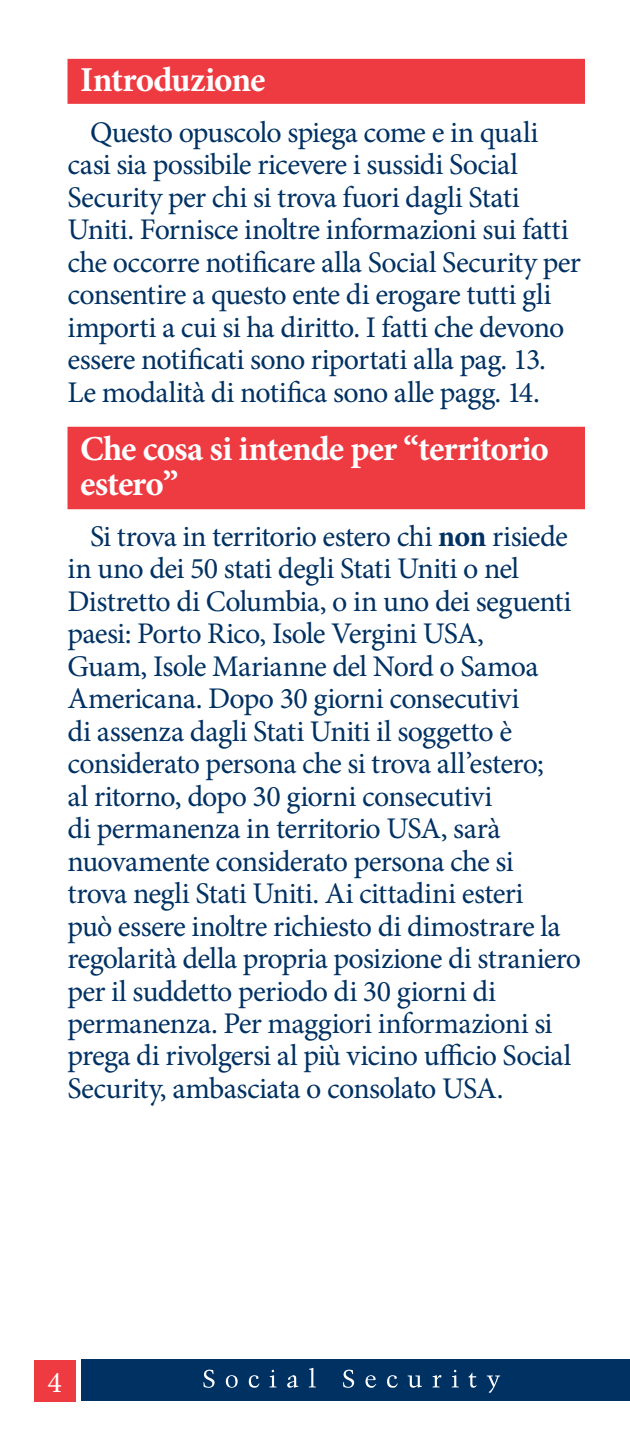
<style>
.page{position:relative;width:630px;height:1440px;background:#fff}
.page>*{position:absolute;margin:0;border:0;box-sizing:border-box;transform-origin:0 0}
.H1-2{font:700 35px/35px "Minion Pro";letter-spacing:-.03em;color:#fff}
.H1-1{font:700 35px "Minion Pro";letter-spacing:-.025em;color:#fff}
.Paragraph{font:30px/32.5px "Minion Pro";letter-spacing:-.02em;color:#003163}
.t1{font:30px "Minion Pro";color:#fff}
.s1{font-weight:700}
</style>
<div class="page">
<div style="left:34px;top:1360px;width:42px;height:42px;background:#ee3a41"></div>
<div style="left:81px;top:1359px;width:549px;height:42px;background:#003163"></div>
<svg style="left:203px;top:1368px;width:297px;height:25px"></svg>
<div style="left:68px;top:59px;width:517px;height:45px;background:#ee3a41"></div>
<div style="left:68px;top:427px;width:517px;height:82px;background:#ee3a41"></div>
<h1 class="H1-1" style="left:80px;top:55px;width:187px">Introduzione</h1>
<p class="Paragraph" style="left:68px;top:116px;width:515px;text-indent:22px">Questo opuscolo spiega come e in quali casi sia possibile ricevere i sussidi Social Security per chi si trova fuori dagli Stati Uniti. Fornisce inoltre informazioni sui fatti che occorre notificare alla Social Security per consentire a questo ente di erogare tutti gli importi a cui si ha diritto. I fatti che devono essere notificati sono riportati alla pag. 13.<br>Le modalità di notifica sono alle pagg. 14.</p>
<h1 class="H1-2" style="left:80px;top:431px;width:470px">Che cosa si intende per “territorio estero”</h1>
<p class="Paragraph" style="left:68px;top:520px;width:515px;text-indent:22px">Si trova in territorio estero chi <span class="s1">non</span> risiede in uno dei 50 stati degli Stati Uniti o nel Distretto di Columbia, o in uno dei seguenti paesi: Porto Rico, Isole Vergini USA,<br>Guam, Isole Marianne del Nord o Samoa Americana. Dopo 30 giorni consecutivi<br>di assenza dagli Stati Uniti il soggetto è considerato persona che si trova all’estero;<br>al ritorno, dopo 30 giorni consecutivi<br>di permanenza in territorio USA, sarà nuovamente considerato persona che si<br>trova negli Stati Uniti. Ai cittadini esteri<br>può essere inoltre richiesto di dimostrare la regolarità della propria posizione di straniero per il suddetto periodo di 30 giorni di permanenza. Per maggiori informazioni si prega di rivolgersi al più vicino ufficio Social Security, ambasciata o consolato USA.</p>
<p class="t1" style="left:48px;top:1362px;width:16px">4</p>
</div>
